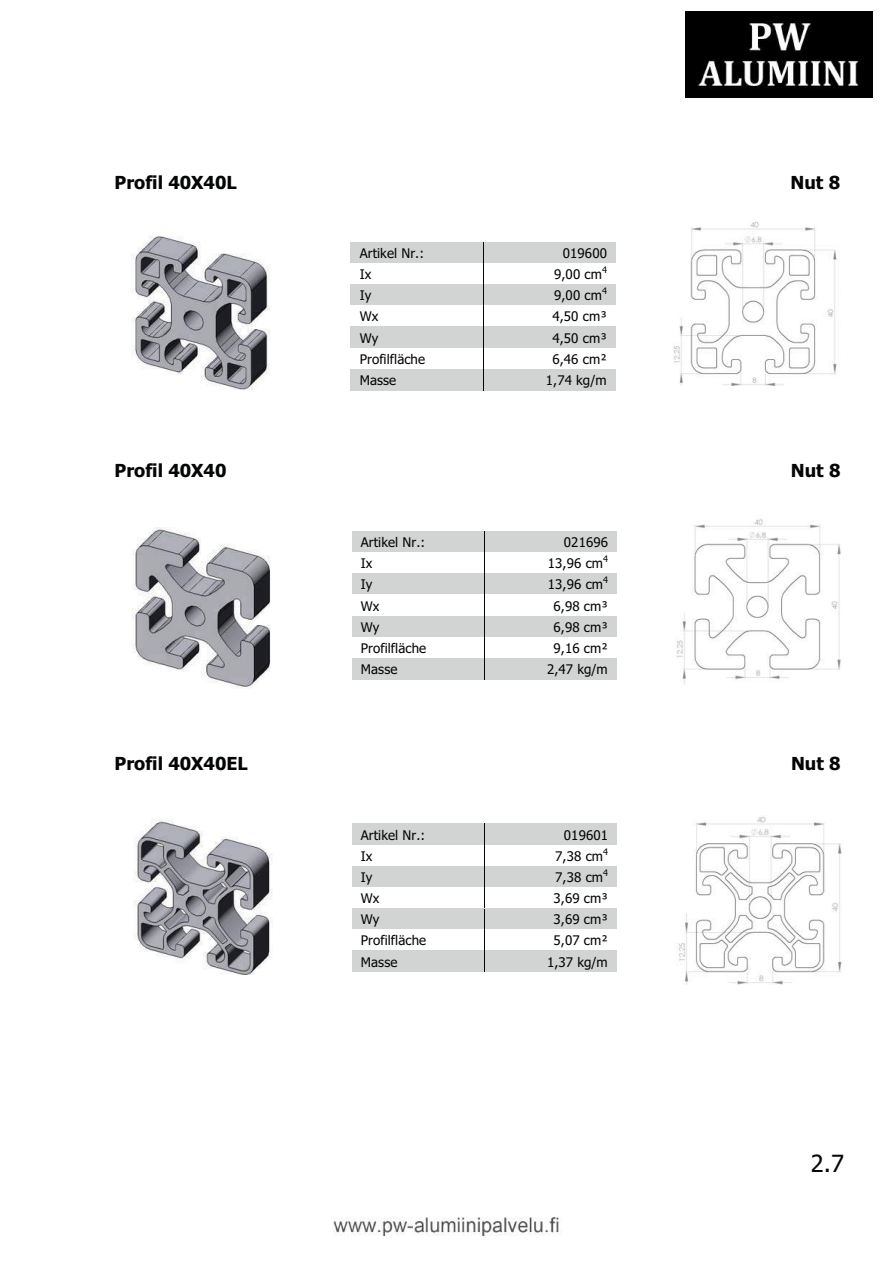
<style>
.page{position:relative;width:893px;height:1263px;background:#fff}
.page>*{position:absolute;margin:0;border:0;box-sizing:border-box;transform-origin:0 0}
.t1{font:23.7px "Tahoma";color:#040505}
.t2{font:700 18px "Tahoma";color:#040505}
.t3{font:13.35px "Tahoma";letter-spacing:.005em;color:#040505}
.t4{font:9px "Tahoma";color:#040505}
</style>
<div class="page">
<img style="left:131px;top:236px;width:139px;height:153px">
<img style="left:673px;top:221px;width:164px;height:164px">
<img style="left:132px;top:527px;width:139px;height:161px">
<img style="left:676px;top:518px;width:165px;height:166px">
<img style="left:133px;top:820px;width:140px;height:155px">
<img style="left:678px;top:816px;width:164px;height:169px">
<div style="left:351px;top:242px;width:132px;height:21px;background:#d2d3d3"></div>
<div style="left:484px;top:242px;width:131px;height:21px;background:#d2d3d3"></div>
<div style="left:351px;top:284px;width:132px;height:22px;background:#d2d3d3"></div>
<div style="left:484px;top:284px;width:131px;height:22px;background:#d2d3d3"></div>
<div style="left:351px;top:327px;width:132px;height:21px;background:#d2d3d3"></div>
<div style="left:484px;top:327px;width:131px;height:21px;background:#d2d3d3"></div>
<div style="left:351px;top:369px;width:132px;height:22px;background:#d2d3d3"></div>
<div style="left:484px;top:369px;width:131px;height:22px;background:#d2d3d3"></div>
<svg style="left:483px;top:242px;width:1px;height:149px"></svg>
<div style="left:352px;top:531px;width:132px;height:21px;background:#d2d3d3"></div>
<div style="left:485px;top:531px;width:131px;height:21px;background:#d2d3d3"></div>
<div style="left:352px;top:574px;width:132px;height:21px;background:#d2d3d3"></div>
<div style="left:485px;top:574px;width:131px;height:21px;background:#d2d3d3"></div>
<div style="left:352px;top:616px;width:132px;height:21px;background:#d2d3d3"></div>
<div style="left:485px;top:616px;width:131px;height:21px;background:#d2d3d3"></div>
<div style="left:352px;top:659px;width:132px;height:21px;background:#d2d3d3"></div>
<div style="left:485px;top:659px;width:131px;height:21px;background:#d2d3d3"></div>
<svg style="left:484px;top:531px;width:1px;height:149px"></svg>
<div style="left:352px;top:824px;width:132px;height:21px;background:#d2d3d3"></div>
<div style="left:485px;top:824px;width:131px;height:21px;background:#d2d3d3"></div>
<div style="left:352px;top:866px;width:132px;height:21px;background:#d2d3d3"></div>
<div style="left:485px;top:866px;width:131px;height:21px;background:#d2d3d3"></div>
<div style="left:352px;top:909px;width:132px;height:21px;background:#d2d3d3"></div>
<div style="left:485px;top:909px;width:131px;height:21px;background:#d2d3d3"></div>
<div style="left:352px;top:929px;width:132px;height:22px;background:#fff"></div>
<div style="left:485px;top:929px;width:131px;height:22px;background:#fff"></div>
<div style="left:352px;top:951px;width:132px;height:21px;background:#d2d3d3"></div>
<div style="left:485px;top:951px;width:131px;height:21px;background:#d2d3d3"></div>
<svg style="left:484px;top:824px;width:1px;height:148px"></svg>
<img style="left:685px;top:12px;width:187px;height:86px">
<img style="left:333px;top:1217px;width:226px;height:19px">
<h2 class="t2" style="left:115px;top:175px;width:124px">Profil 40X40L</h2>
<h2 class="t2" style="left:790px;top:175px;width:51px">Nut 8</h2>
<p class="t3" style="left:360px;top:248px;width:66px">Artikel Nr.:</p>
<p class="t3" style="left:563px;top:248px;width:46px">019600</p>
<p class="t3" style="left:360px;top:269px;width:13px">Ix</p>
<p class="t3" style="left:554px;top:269px;width:49px">9,00 cm</p>
<p class="t4" style="left:602px;top:266px;width:6px">4</p>
<p class="t3" style="left:360px;top:290px;width:13px">Iy</p>
<p class="t3" style="left:554px;top:290px;width:49px">9,00 cm</p>
<p class="t4" style="left:602px;top:287px;width:6px">4</p>
<p class="t3" style="left:360px;top:311px;width:20px">Wx</p>
<p class="t3" style="left:552px;top:311px;width:56px">4,50 cm³</p>
<p class="t3" style="left:360px;top:333px;width:20px">Wy</p>
<p class="t3" style="left:552px;top:333px;width:56px">4,50 cm³</p>
<p class="t3" style="left:360px;top:354px;width:67px">Profilfläche</p>
<p class="t3" style="left:552px;top:354px;width:56px">6,46 cm²</p>
<p class="t3" style="left:360px;top:375px;width:38px">Masse</p>
<p class="t3" style="left:546px;top:375px;width:62px">1,74 kg/m</p>
<h2 class="t2" style="left:115px;top:464px;width:113px">Profil 40X40</h2>
<h2 class="t2" style="left:790px;top:464px;width:51px">Nut 8</h2>
<p class="t3" style="left:361px;top:537px;width:66px">Artikel Nr.:</p>
<p class="t3" style="left:564px;top:537px;width:46px">021696</p>
<p class="t3" style="left:361px;top:558px;width:13px">Ix</p>
<p class="t3" style="left:548px;top:558px;width:57px">13,96 cm</p>
<p class="t4" style="left:603px;top:555px;width:6px">4</p>
<p class="t3" style="left:361px;top:579px;width:13px">Iy</p>
<p class="t3" style="left:548px;top:579px;width:57px">13,96 cm</p>
<p class="t4" style="left:603px;top:577px;width:6px">4</p>
<p class="t3" style="left:361px;top:601px;width:20px">Wx</p>
<p class="t3" style="left:553px;top:601px;width:56px">6,98 cm³</p>
<p class="t3" style="left:361px;top:622px;width:20px">Wy</p>
<p class="t3" style="left:553px;top:622px;width:56px">6,98 cm³</p>
<p class="t3" style="left:361px;top:643px;width:67px">Profilfläche</p>
<p class="t3" style="left:553px;top:643px;width:56px">9,16 cm²</p>
<p class="t3" style="left:361px;top:664px;width:38px">Masse</p>
<p class="t3" style="left:547px;top:664px;width:62px">2,47 kg/m</p>
<h2 class="t2" style="left:115px;top:756px;width:135px">Profil 40X40EL</h2>
<h2 class="t2" style="left:791px;top:756px;width:51px">Nut 8</h2>
<p class="t3" style="left:361px;top:829px;width:66px">Artikel Nr.:</p>
<p class="t3" style="left:564px;top:829px;width:46px">019601</p>
<p class="t3" style="left:361px;top:851px;width:13px">Ix</p>
<p class="t3" style="left:555px;top:851px;width:49px">7,38 cm</p>
<p class="t4" style="left:603px;top:848px;width:6px">4</p>
<p class="t3" style="left:361px;top:872px;width:13px">Iy</p>
<p class="t3" style="left:555px;top:872px;width:49px">7,38 cm</p>
<p class="t4" style="left:603px;top:869px;width:6px">4</p>
<p class="t3" style="left:361px;top:893px;width:20px">Wx</p>
<p class="t3" style="left:553px;top:893px;width:56px">3,69 cm³</p>
<p class="t3" style="left:361px;top:914px;width:20px">Wy</p>
<p class="t3" style="left:553px;top:914px;width:56px">3,69 cm³</p>
<p class="t3" style="left:361px;top:935px;width:67px">Profilfläche</p>
<p class="t3" style="left:553px;top:935px;width:56px">5,07 cm²</p>
<p class="t3" style="left:361px;top:956px;width:38px">Masse</p>
<p class="t3" style="left:547px;top:956px;width:62px">1,37 kg/m</p>
<h1 class="t1" style="left:810px;top:1154px;width:35px">2.7</h1>
</div>
